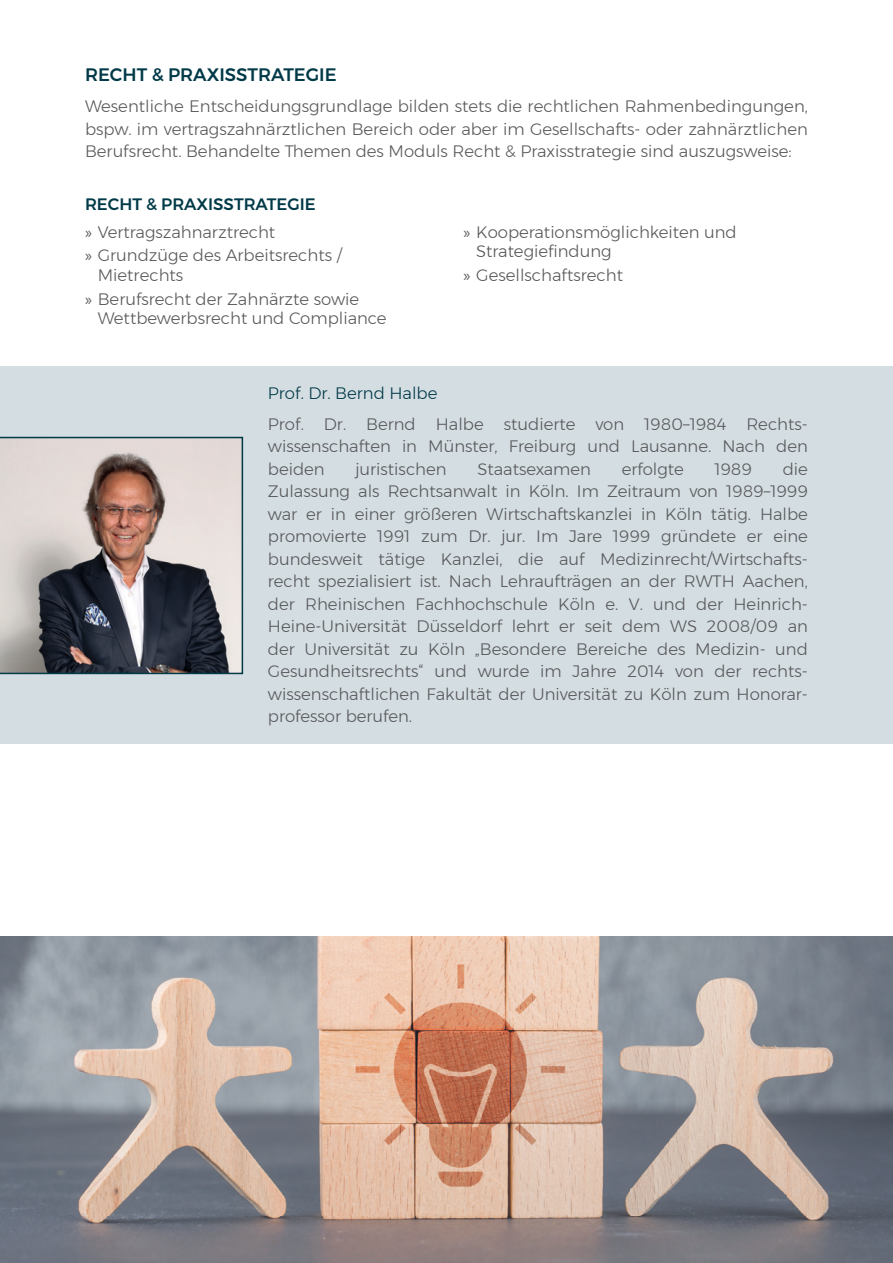
<style>
.page{position:relative;width:893px;height:1263px;background:#fff}
.page>*{position:absolute;margin:0;border:0;box-sizing:border-box;transform-origin:0 0}
.t1{font:500 18px "Montserrat";color:#003947}
.t2{font:300 16.5px/22.5px "Montserrat";color:#57585a;text-align:justify}
.t3{font:500 16.5px/28px "Montserrat";color:#003947}
.t4{font:300 16.5px "Montserrat";color:#003947}
.s1{font-family:"Myriad Pro";font-weight:400;color:#57585a}
.s2{font-weight:300;color:#57585a}
.s3{font-family:"Myriad Pro";font-weight:400}
</style>
<div class="page">
<img style="left:0;top:936px;width:893px;height:327px">
<div style="left:0;top:367px;width:893px;height:377px;background:#d4dde2"></div>
<svg style="left:0;top:437px;width:243px;height:237px"></svg>
<p class="t1" style="left:85px;top:61px;width:253px">RECHT &amp; PRAXISSTRATEGIE</p>
<p class="t2" style="left:85px;top:95px;width:724px">Wesentliche Entscheidungsgrundlage bilden stets die rechtlichen Rahmenbedingungen, bspw. im vertragszahnärztlichen Bereich oder aber im Gesellschafts- oder zahnärztlichen Berufsrecht. Behandelte Themen des Moduls Recht &amp; Praxisstrategie sind auszugsweise:</p>
<p class="t3" style="left:85px;top:190px;width:232px">RECHT &amp; PRAXISSTRATEGIE <span class="s1">»</span> <span class="s2">Vertragszahnarztrecht</span></p>
<p class="t2" style="left:98px;top:246px;width:246px;line-height:19.5px;text-indent:-13px"><span class="s3">»</span> Grundzüge des Arbeitsrechts /<br>Mietrechts</p>
<p class="t2" style="left:98px;top:289px;width:290px;line-height:19.5px;text-indent:-13px"><span class="s3">»</span> Berufsrecht der Zahnärzte sowie<br>Wettbewerbsrecht und Compliance</p>
<p class="t2" style="left:476px;top:222px;width:262px;line-height:19.5px;text-indent:-13px"><span class="s3">»</span> Kooperationsmöglichkeiten und<br>Strategiefindung</p>
<p class="t2" style="left:463px;top:264px;width:161px"><span class="s3">»</span> Gesellschaftsrecht</p>
<p class="t4" style="left:268px;top:380px;width:171px">Prof. Dr. Bernd Halbe</p>
<p class="t2" style="left:268px;top:412px;width:542px">Prof. Dr. Bernd Halbe studierte von 1980–1984 Rechts&shy;wissenschaften in Münster, Freiburg und Lausanne. Nach den beiden</p>
<p class="t2" style="left:355px;top:457px;width:93px">juristischen</p>
<p class="t2" style="left:477px;top:457px;width:115px">Staatsexamen</p>
<p class="t2" style="left:622px;top:457px;width:64px">erfolgte</p>
<p class="t2" style="left:714px;top:457px;width:39px">1989</p>
<p class="t2" style="left:268px;top:457px;width:542px;text-indent:515px">die Zulassung als Rechtsanwalt in Köln. Im Zeitraum von 1989–1999 war er in einer größeren Wirtschaftskanzlei in Köln tätig. Halbe promovierte 1991 zum Dr. jur. Im Jare 1999 gründete er eine bundesweit tätige Kanzlei, die auf Medizinrecht/Wirtschafts&shy;recht spezialisiert ist. Nach Lehraufträgen an der RWTH Aachen, der Rheinischen Fachhochschule Köln e. V. und der Heinrich-Heine-Universität Düsseldorf lehrt er seit dem WS 2008/09 an der Universität zu Köln „Besondere Bereiche des Medizin- und Gesundheitsrechts“ und wurde im Jahre 2014 von der rechts&shy;wissenschaftlichen Fakultät der Universität zu Köln zum Honorar&shy;professor berufen.</p>
</div>
